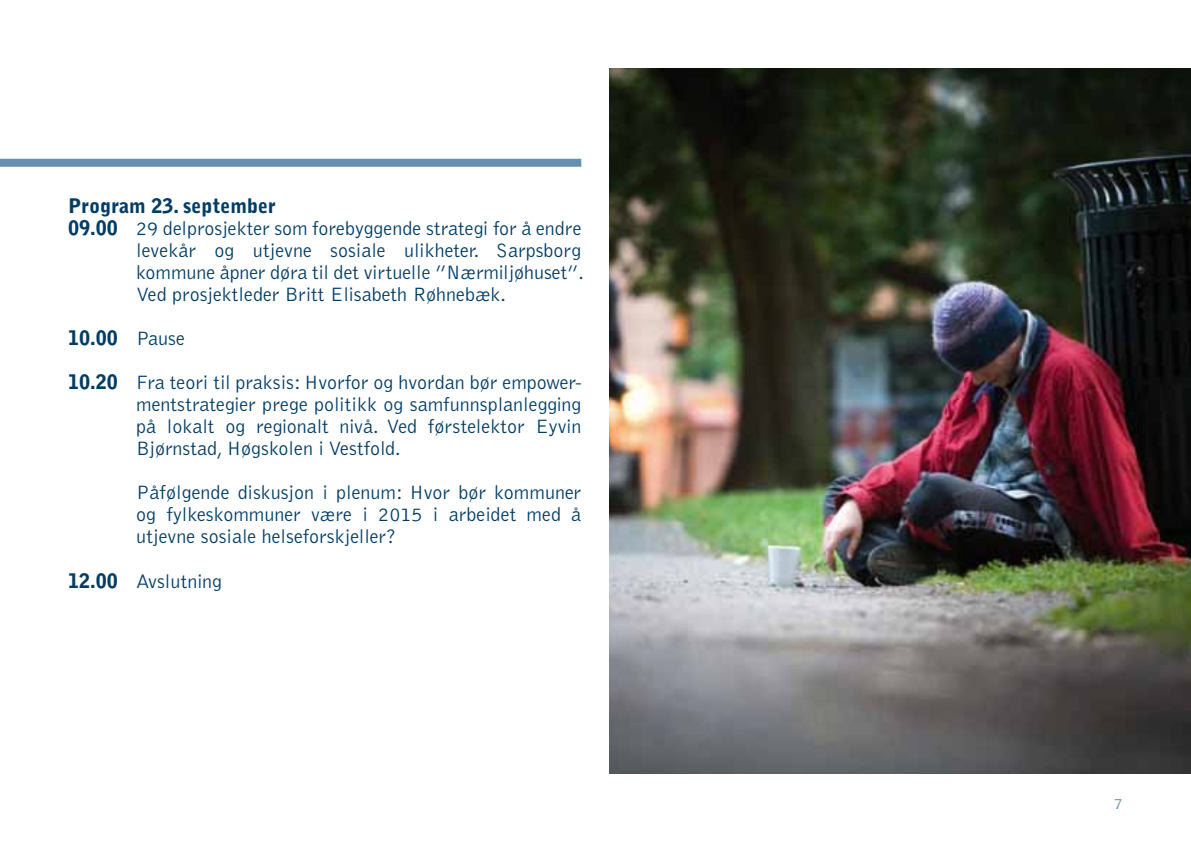
<style>
.page{position:relative;width:1191px;height:842px;background:#fff}
.page>*{position:absolute;margin:0;border:0;box-sizing:border-box;transform-origin:0 0}
.t1{font:300 20px/22px "Bell Gothic";color:#003c65;text-align:justify}
.t2{font:900 20px "Bell Gothic";color:#003c65}
.t3{font:300 16px "Bell Gothic";color:#6590b1}
.s1{font-weight:900}
.s2{font-weight:300}
</style>
<div class="page">
<img style="left:609px;top:68px;width:581px;height:706px">
<div style="left:0;top:159px;width:581px;height:8px;background:#6590b1"></div>
<p class="t2" style="left:68px;top:195px;width:209px">Program 23. september</p>
<p class="t1" style="left:68px;top:218px;width:515px"><span class="s1">09.00</span> 29 delprosjekter som forebyggende strategi for å endre</p>
<p class="t1" style="left:136px;top:240px;width:447px">levekår og utjevne sosiale ulikheter. Sarpsborg</p>
<p class="t1" style="left:136px;top:262px;width:449px">kommune åpner døra til det virtuelle ”Nærmiljøhuset”.</p>
<p class="t1" style="left:136px;top:284px;width:371px">Ved prosjektleder Britt Elisabeth Røhnebæk.</p>
<p class="t2" style="left:68px;top:327px;width:119px">10.00 <span class="s2">Pause</span></p>
<p class="t1" style="left:136px;top:372px;width:447px;text-indent:-68px"><span class="s1">10.20</span> Fra teori til praksis: Hvorfor og hvordan bør empower&shy;mentstrategier prege politikk og samfunnsplanlegging på lokalt og regionalt nivå. Ved førstelektor Eyvin Bjørnstad, Høgskolen i Vestfold.</p>
<p class="t1" style="left:136px;top:482px;width:447px">Påfølgende diskusjon i plenum: Hvor bør kommuner og fylkeskommuner være i 2015 i arbeidet med å utjevne sosiale helseforskjeller?</p>
<p class="t1" style="left:68px;top:570px;width:155px"><span class="s1">12.00</span> Avslutning</p>
<p class="t3" style="left:1114px;top:795px;width:10px">7</p>
</div>
